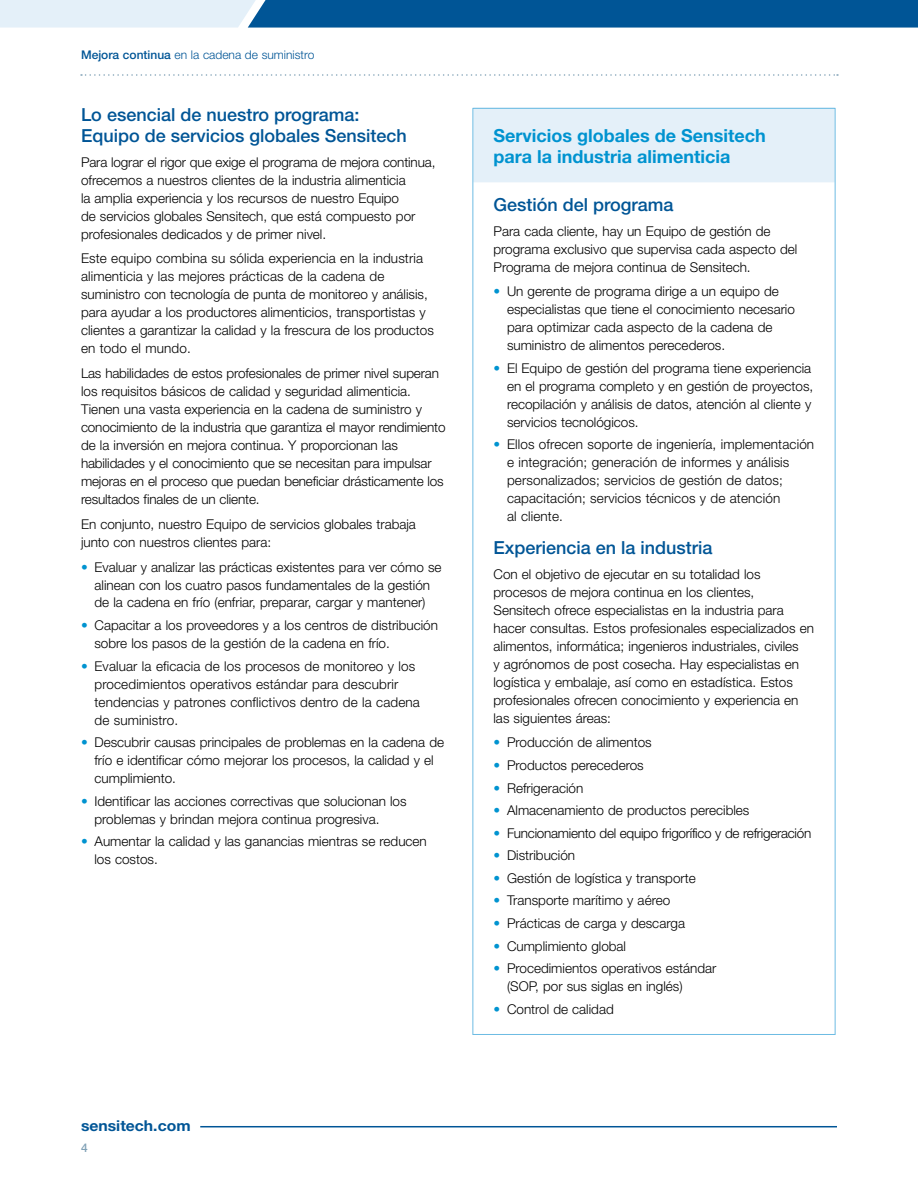
<style>
.page{position:relative;width:918px;height:1188px;background:#fff}
.page>*{position:absolute;margin:0;border:0;box-sizing:border-box;transform-origin:0 0}
.t1{font:500 18px/21px "Helvetica Neue LT Std";color:#005596}
.t2{font:700 18px/21px "Helvetica Neue LT Std";color:#0093d0}
.t3{font:700 15px "Helvetica Neue LT Std";color:#005596;scale:1.05 1}
.t4{font:300 13.5px/18px "Helvetica Neue LT Std";color:#000}
.t5{font:300 13.5px "Helvetica Neue LT Std";letter-spacing:-.02em;color:#000}
.t6{font:300 12px "Helvetica Neue LT Std";color:#005596}
.t7{font:500 12px "Helvetica Neue LT Std";color:#80a1b6}
.s1{font-weight:500}
.s2{color:#0093d0}
</style>
<div class="page">
<svg style="left:0;top:0;width:918px;height:28px;background:#4382b3"></svg>
<svg style="left:81px;top:74px;width:757px;height:2px"></svg>
<hr style="left:200px;top:1126px;width:637px;height:1px;background:#005596">
<div style="left:473px;top:107px;width:362px;height:75px;background:#e4f0f9"></div>
<p class="t6" style="left:81px;top:47px;width:235px"><span class="s1">Mejora continua</span> en la cadena de suministro</p>
<h1 class="t1" style="left:81px;top:104px;width:327px">Lo esencial de nuestro programa:<br>Equipo de servicios globales Sensitech</h1>
<p class="t4" style="left:81px;top:153px;width:356px">Para lograr el rigor que exige el programa de mejora continua, ofrecemos a nuestros clientes de la industria alimenticia<br>la amplia experiencia y los recursos de nuestro Equipo<br>de servicios globales Sensitech, que está compuesto por profesionales dedicados y de primer nivel.</p>
<p class="t4" style="left:81px;top:249px;width:354px">Este equipo combina su sólida experiencia en la industria alimenticia y las mejores prácticas de la cadena de suministro con tecnología de punta de monitoreo y análisis, para ayudar a los productores alimenticios, transportistas y clientes a garantizar la calidad y la frescura de los productos en todo el mundo.</p>
<p class="t4" style="left:81px;top:364px;width:366px">Las habilidades de estos profesionales de primer nivel superan los requisitos básicos de calidad y seguridad alimenticia.<br>Tienen una vasta experiencia en la cadena de suministro y conocimiento de la industria que garantiza el mayor rendimiento de la inversión en mejora continua. Y proporcionan las habilidades y el conocimiento que se necesitan para impulsar mejoras en el proceso que puedan beneficiar drásticamente los resultados finales de un cliente.</p>
<p class="t4" style="left:81px;top:515px;width:336px">En conjunto, nuestro Equipo de servicios globales trabaja junto con nuestros clientes para:</p>
<p class="t4" style="left:81px;top:557px;width:362px;text-align:center"><span class="s2">•</span> Evaluar y analizar las prácticas existentes para ver cómo se alinean con los cuatro pasos fundamentales de la gestión<br>de la cadena en frío (enfriar, preparar, cargar y mantener)</p>
<p class="t4" style="left:94px;top:616px;width:345px;text-indent:-14px"><span class="s2">•</span> Capacitar a los proveedores y a los centros de distribución sobre los pasos de la gestión de la cadena en frío.</p>
<p class="t4" style="left:94px;top:657px;width:327px;text-indent:-14px"><span class="s2">•</span> Evaluar la eficacia de los procesos de monitoreo y los procedimientos operativos estándar para descubrir tendencias y patrones conflictivos dentro de la cadena de suministro.</p>
<p class="t4" style="left:94px;top:733px;width:351px;text-indent:-14px"><span class="s2">•</span> Descubrir causas principales de problemas en la cadena de frío e identificar cómo mejorar los procesos, la calidad y el cumplimiento.</p>
<p class="t4" style="left:94px;top:792px;width:314px;text-indent:-14px"><span class="s2">•</span> Identificar las acciones correctivas que solucionan los problemas y brindan mejora continua progresiva.</p>
<p class="t4" style="left:94px;top:832px;width:334px;text-indent:-14px"><span class="s2">•</span> Aumentar la calidad y las ganancias mientras se reducen los costos.</p>
<p class="t3" style="left:81px;top:1116px;width:106px">sensitech.com</p>
<p class="t7" style="left:81px;top:1141px;width:8px">4</p>
<h1 class="t2" style="left:494px;top:125px;width:274px">Servicios globales de Sensitech para la industria alimenticia</h1>
<h1 class="t1" style="left:494px;top:194px;width:182px">Gestión del programa</h1>
<p class="t4" style="left:494px;top:222px;width:305px">Para cada cliente, hay un Equipo de gestión de programa exclusivo que supervisa cada aspecto del<br>Programa de mejora continua de Sensitech.</p>
<p class="t4" style="left:507px;top:282px;width:289px;text-indent:-14px"><span class="s2">•</span> Un gerente de programa dirige a un equipo de especialistas que tiene el conocimiento necesario para optimizar cada aspecto de la cadena de suministro de alimentos perecederos.</p>
<p class="t4" style="left:507px;top:359px;width:308px;text-indent:-14px"><span class="s2">•</span> El Equipo de gestión del programa tiene experiencia en el programa completo y en gestión de proyectos, recopilación y análisis de datos, atención al cliente y servicios tecnológicos.</p>
<p class="t4" style="left:507px;top:435px;width:309px;text-indent:-14px"><span class="s2">•</span> Ellos ofrecen soporte de ingeniería, implementación e integración; generación de informes y análisis personalizados; servicios de gestión de datos; capacitación; servicios técnicos y de atención<br>al cliente.</p>
<h1 class="t1" style="left:494px;top:537px;width:221px">Experiencia en la industria</h1>
<p class="t4" style="left:494px;top:565px;width:322px">Con el objetivo de ejecutar en su totalidad los procesos de mejora continua en los clientes, Sensitech ofrece especialistas en la industria para hacer consultas. Estos profesionales especializados en alimentos, informática; ingenieros industriales, civiles<br>y agrónomos de post cosecha. Hay especialistas en logística y embalaje, así como en estadística. Estos profesionales ofrecen conocimiento y experiencia en las siguientes áreas:</p>
<p class="t4" style="left:494px;top:733px;width:160px"><span class="s2">•</span> Producción de alimentos</p>
<p class="t4" style="left:494px;top:756px;width:152px"><span class="s2">•</span> Productos perecederos</p>
<p class="t4" style="left:494px;top:778px;width:91px"><span class="s2">•</span> Refrigeración</p>
<p class="t4" style="left:494px;top:801px;width:257px"><span class="s2">•</span> Almacenamiento de productos perecibles</p>
<p class="t5" style="left:494px;top:825px;width:319px"><span class="s2">•</span> Funcionamiento del equipo frigorífico y de refrigeración</p>
<p class="t4" style="left:494px;top:846px;width:83px"><span class="s2">•</span> Distribución</p>
<p class="t4" style="left:494px;top:869px;width:204px"><span class="s2">•</span> Gestión de logística y transporte</p>
<p class="t4" style="left:494px;top:891px;width:178px"><span class="s2">•</span> Transporte marítimo y aéreo</p>
<p class="t4" style="left:494px;top:914px;width:193px"><span class="s2">•</span> Prácticas de carga y descarga</p>
<p class="t4" style="left:494px;top:937px;width:134px"><span class="s2">•</span> Cumplimiento global</p>
<p class="t4" style="left:507px;top:959px;width:211px;text-indent:-14px"><span class="s2">•</span> Procedimientos operativos estándar (SOP, por sus siglas en inglés)</p>
<p class="t4" style="left:494px;top:1000px;width:122px"><span class="s2">•</span> Control de calidad</p>
</div>
